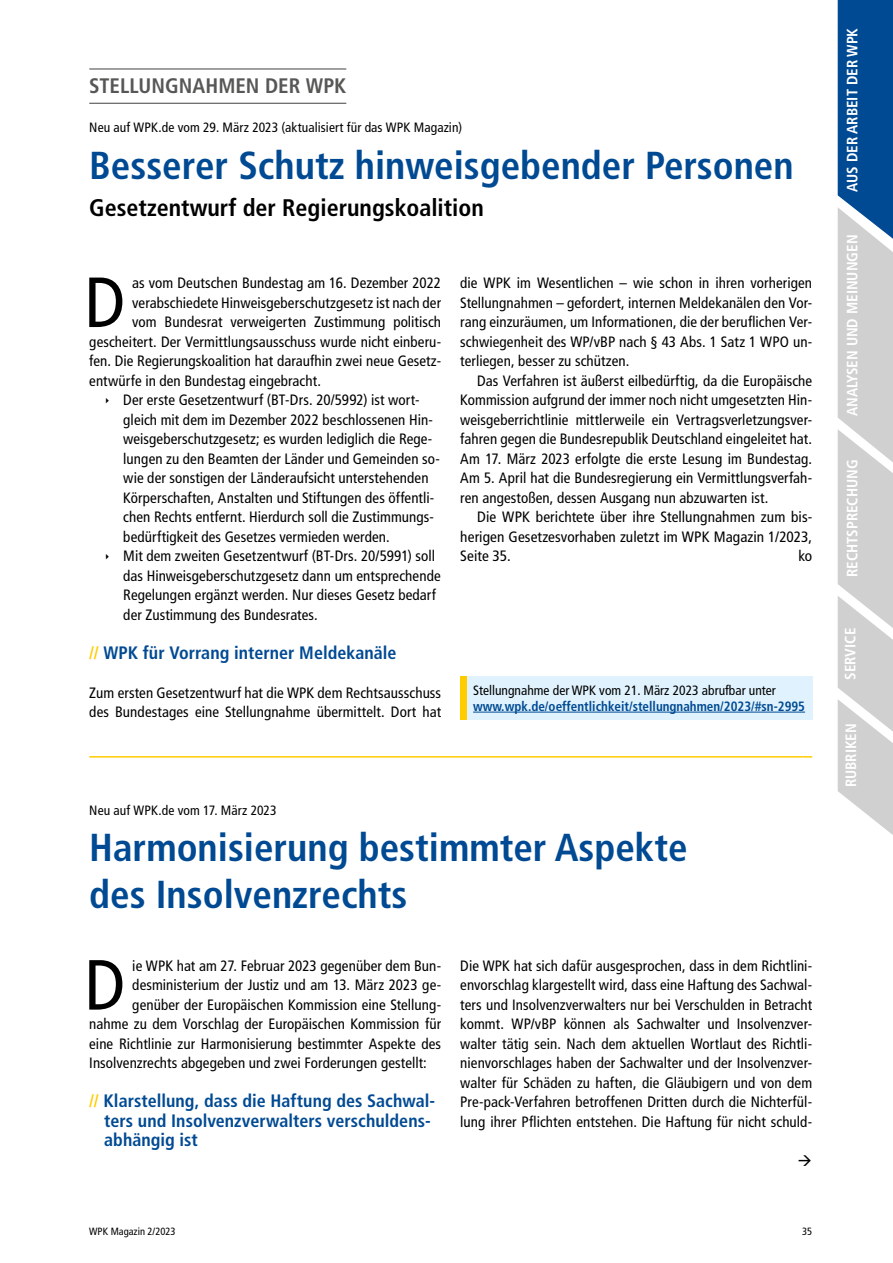
<style>
.page{position:relative;width:893px;height:1263px;background:#fff}
.page>*{position:absolute;margin:0;border:0;box-sizing:border-box;transform-origin:0 0}
.t1{font:condensed 70.8px "Frutiger LT Pro";color:#000}
.t2{font:700 condensed 39px/46.8px "Frutiger LT Pro";color:#004a93}
.t3{font:700 condensed 24px "Frutiger LT Pro";color:#000}
.t4{font:700 condensed 21px "Frutiger LT Pro";color:#575756}
.t5{font:700 condensed 18px/19.5px "Frutiger LT Pro";color:#004a93}
.t6{font:condensed 15px/19.5px "Frutiger LT Pro";letter-spacing:.005em;color:#000;text-align:justify}
.t7{font:700 condensed 15px "Frutiger LT Pro";color:#fff}
.t8{font:condensed 13.5px "Frutiger LT Pro";color:#000}
.t9{font:700 condensed 13.5px "Frutiger LT Pro";color:#004a93}
.t10{font:condensed 10.5px "Frutiger LT Pro";color:#000}
.s1{color:#fc0}
</style>
<div class="page">
<svg style="left:838px;top:0;width:55px;height:835px;background:#9eb1c4"></svg>
<hr style="left:89px;top:756px;width:723px;height:1px;background:#fc0">
<hr style="left:89px;top:68px;width:257px;height:2px;background:#575756">
<hr style="left:89px;top:103px;width:257px;height:1px;background:#575756">
<div style="left:460px;top:676px;width:7px;height:43px;background:#fc0"></div>
<div style="left:467px;top:676px;width:345px;height:43px;background:#dff2fd"></div>
<hr style="left:473px;top:712px;width:332px;height:1px;background:#004a93">
<h3 class="t4" style="left:89px;top:74px;width:258px">STELLUNGNAHMEN DER WPK</h3>
<p class="t8" style="left:89px;top:119px;width:374px">Neu auf WPK.de vom 29. März 2023 (aktualisiert für das WPK Magazin)</p>
<h2 class="t2" style="left:89px;top:142px;width:706px">Besserer Schutz hinweisgebender Personen</h2>
<h3 class="t3" style="left:89px;top:194px;width:396px">Gesetzentwurf der Regierungskoalition</h3>
<h1 class="t1" style="left:85px;top:261px;width:42px">D</h1>
<p class="t6" style="left:132px;top:273px;width:310px">as vom Deutschen Bundestag am 16. Dezember 2022</p>
<p class="t6" style="left:132px;top:293px;width:310px">verabschiedete Hinweisgeberschutzgesetz ist nach der</p>
<p class="t6" style="left:132px;top:312px;width:310px">vom Bundesrat verweigerten Zustimmung politisch</p>
<p class="t6" style="left:89px;top:332px;width:353px">gescheitert. Der Vermittlungsausschuss wurde nicht einberu-</p>
<p class="t6" style="left:89px;top:351px;width:353px">fen. Die Regierungskoalition hat daraufhin zwei neue Gesetz-</p>
<p class="t6" style="left:89px;top:371px;width:233px">entwürfe in den Bundestag eingebracht.</p>
<p class="t6" style="left:123px;top:390px;width:298px">Der erste Gesetzentwurf (BT-Drs. 20/5992) ist wort-</p>
<p class="t6" style="left:123px;top:410px;width:311px">gleich mit dem im Dezember 2022 beschlossenen Hin-</p>
<p class="t6" style="left:123px;top:429px;width:311px">weisgeberschutzgesetz; es wurden lediglich die Rege-</p>
<p class="t6" style="left:123px;top:449px;width:318px">lungen zu den Beamten der Länder und Gemeinden so-</p>
<p class="t6" style="left:123px;top:468px;width:307px">wie der sonstigen der Länderaufsicht unterstehenden</p>
<p class="t6" style="left:123px;top:488px;width:313px">Körperschaften, Anstalten und Stiftungen des öffentli-</p>
<p class="t6" style="left:123px;top:507px;width:312px">chen Rechts entfernt. Hierdurch soll die Zustimmungs-</p>
<p class="t6" style="left:123px;top:527px;width:268px">bedürftigkeit des Gesetzes vermieden werden.</p>
<p class="t6" style="left:123px;top:546px;width:313px">Mit dem zweiten Gesetzentwurf (BT-Drs. 20/5991) soll</p>
<p class="t6" style="left:123px;top:566px;width:319px">das Hinweisgeberschutzgesetz dann um entsprechende</p>
<p class="t6" style="left:123px;top:585px;width:314px">Regelungen ergänzt werden. Nur dieses Gesetz bedarf</p>
<p class="t6" style="left:123px;top:605px;width:196px">der Zustimmung des Bundesrates.</p>
<p class="t5" style="left:89px;top:643px;width:309px"><span class="s1">//</span> WPK für Vorrang interner Meldekanäle</p>
<p class="t6" style="left:89px;top:683px;width:353px">Zum ersten Gesetzentwurf hat die WPK dem Rechtsausschuss des Bundestages eine Stellungnahme übermittelt. Dort hat</p>
<p class="t6" style="left:460px;top:273px;width:353px">die WPK im Wesentlichen – wie schon in ihren vorherigen Stellungnahmen – gefordert, internen Meldekanälen den Vor&shy;rang einzuräumen, um Informationen, die der beruflichen Ver&shy;schwiegenheit des WP/vBP nach § 43 Abs. 1 Satz 1 WPO un&shy;terliegen, besser zu schützen.</p>
<p class="t6" style="left:460px;top:371px;width:353px;text-indent:17px">Das Verfahren ist äußerst eilbedürftig, da die Europäische Kommission aufgrund der immer noch nicht umgesetzten Hin&shy;weisgeberrichtlinie mittlerweile ein Vertragsverletzungsver&shy;fahren gegen die Bundesrepublik Deutschland eingeleitet hat.<br>Am 17. März 2023 erfolgte die erste Lesung im Bundestag.<br>Am 5. April hat die Bundesregierung ein Vermittlungsverfah&shy;ren angestoßen, dessen Ausgang nun abzuwarten ist.</p>
<p class="t6" style="left:460px;top:507px;width:353px;text-indent:17px">Die WPK berichtete über ihre Stellungnahmen zum bis&shy;herigen Gesetzesvorhaben zuletzt im WPK Magazin 1/2023, Seite 35.</p>
<p class="t6" style="left:798px;top:546px;width:15px">ko</p>
<p class="t8" style="left:473px;top:682px;width:304px">Stellungnahme der WPK vom 21. März 2023 abrufbar unter</p>
<p class="t9" style="left:473px;top:698px;width:333px">www.wpk.de/oeffentlichkeit/stellungnahmen/2023/#sn-2995</p>
<p class="t8" style="left:89px;top:802px;width:189px">Neu auf WPK.de vom 17. März 2023</p>
<h2 class="t2" style="left:89px;top:824px;width:600px">Harmonisierung bestimmter Aspekte des Insolvenzrechts</h2>
<h1 class="t1" style="left:85px;top:944px;width:42px">D</h1>
<p class="t6" style="left:132px;top:956px;width:310px">ie WPK hat am 27. Februar 2023 gegenüber dem Bun-</p>
<p class="t6" style="left:132px;top:975px;width:310px">desministerium der Justiz und am 13. März 2023 ge-</p>
<p class="t6" style="left:132px;top:995px;width:310px">genüber der Europäischen Kommission eine Stellung-</p>
<p class="t6" style="left:89px;top:1014px;width:353px">nahme zu dem Vorschlag der Europäischen Kommission für</p>
<p class="t6" style="left:89px;top:1034px;width:353px">eine Richtlinie zur Harmonisierung bestimmter Aspekte des</p>
<p class="t6" style="left:89px;top:1053px;width:339px">Insolvenzrechts abgegeben und zwei Forderungen gestellt:</p>
<p class="t5" style="left:104px;top:1091px;width:332px;text-indent:-15px"><span class="s1">//</span> Klarstellung, dass die Haftung des Sachwal&shy;ters und Insolvenzverwalters verschuldens&shy;abhängig ist</p>
<p class="t6" style="left:460px;top:956px;width:353px">Die WPK hat sich dafür ausgesprochen, dass in dem Richtlini&shy;envorschlag klargestellt wird, dass eine Haftung des Sachwal&shy;ters und Insolvenzverwalters nur bei Verschulden in Betracht kommt. WP/vBP können als Sachwalter und Insolvenzver&shy;walter tätig sein. Nach dem aktuellen Wortlaut des Richtli&shy;nienvorschlages haben der Sachwalter und der Insolvenzver&shy;walter für Schäden zu haften, die Gläubigern und von dem Pre-pack-Verfahren betroffenen Dritten durch die Nichterfül&shy;lung ihrer Pflichten entstehen. Die Haftung für nicht schuld-</p>
<p class="t10" style="left:89px;top:1225px;width:88px">WPK Magazin 2/2023</p>
<p class="t10" style="left:802px;top:1225px;width:12px">35</p>
<p class="t7" style="left:843px;top:192px;width:165px;rotate:-90deg">AUS DER ARBEIT DER WPK</p>
<p class="t7" style="left:843px;top:416px;width:183px;rotate:-90deg">ANALYSEN UND MEINUNGEN</p>
<p class="t7" style="left:843px;top:577px;width:119px;rotate:-90deg">RECHTSPRECHUNG</p>
<p class="t7" style="left:841px;top:679px;width:53px;rotate:-90deg">SERVICE</p>
<p class="t7" style="left:842px;top:787px;width:66px;rotate:-90deg">RUBRIKEN</p>
</div>
